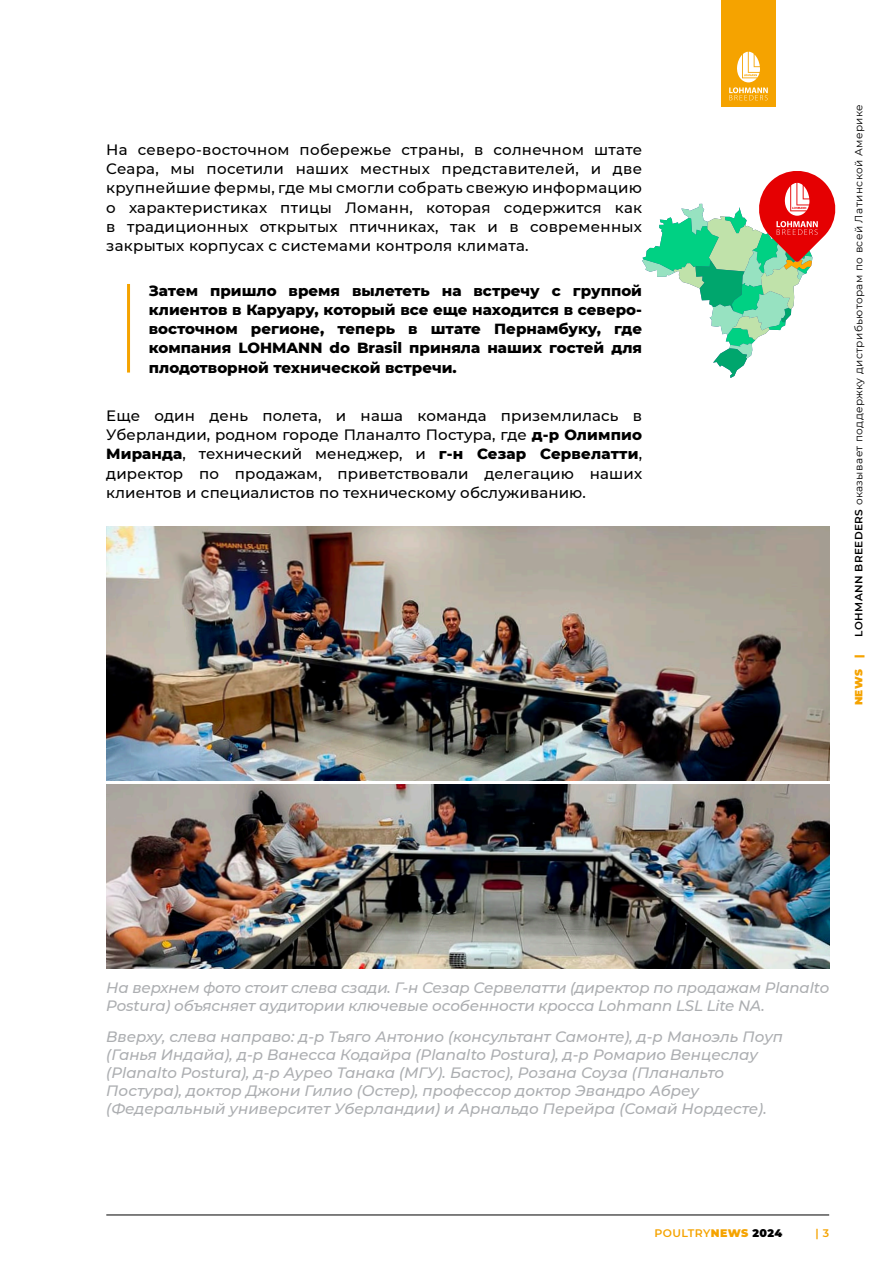
<style>
.page{position:relative;width:893px;height:1263px;background:#fff}
.page>*{position:absolute;margin:0;border:0;box-sizing:border-box;transform-origin:0 0}
.TEXTO{font:500 15px/19.2px "Montserrat";letter-spacing:.01em;color:#000;text-align:justify}
.t1{font:italic 500 15px/18px "Montserrat";letter-spacing:-.005em;color:#acaeb1}
.TEXTO-2{font:800 15px/19.2px "Montserrat";color:#000;text-align:justify}
.t2{font:600 10.95px "Montserrat";letter-spacing:.04em;color:#f5a300}
.t3{font:10.5px "Montserrat";letter-spacing:.04em;color:#000}
.t4{font:900 10.5px "Montserrat";color:#f5a300}
.s1{font-weight:800}
.s2{font-weight:600}
.s3{font-weight:900}
.s4{font-weight:900;color:#000}
</style>
<div class="page">
<img style="left:106px;top:784px;width:724px;height:185px">
<img style="left:106px;top:526px;width:724px;height:255px">
<svg style="left:642px;top:171px;width:194px;height:207px"></svg>
<hr style="left:127px;top:284px;width:3px;height:89px;background:#f5a300">
<hr style="left:106px;top:1215px;width:723px;height:1px;background:#000">
<div style="left:721px;top:0;width:54px;height:106px;background:#f5a300"></div>
<svg style="left:729px;top:52px;width:39px;height:48px"></svg>
<p class="TEXTO" style="left:106px;top:139px;width:537px">На северо-восточном побережье страны, в солнечном штате Сеара, мы посетили наших местных представителей, и две крупнейшие фермы, где мы смогли собрать свежую информацию о характеристиках птицы Ломанн, которая содержится как в традиционных открытых птичниках, так и в современных закрытых корпусах с системами контроля климата.</p>
<p class="TEXTO-2" style="left:149px;top:280px;width:495px">Затем пришло время вылететь на встречу с группой клиентов в Каруару, который все еще находится в северо&shy;восточном регионе, теперь в штате Пернамбуку, где компания LOHMANN do Brasil приняла наших гостей для плодотворной технической встречи.</p>
<p class="TEXTO" style="left:106px;top:405px;width:537px">Еще один день полета, и наша команда приземлилась в Уберландии, родном городе Планалто Постура, где <span class="s1">д-р Олимпио Миранда</span>, технический менеджер, и <span class="s1">г-н Сезар Сервелатти</span>, директор по продажам, приветствовали делегацию наших клиентов и специалистов по техническому обслуживанию.</p>
<p class="t3" style="left:852px;top:636px;width:534px;rotate:-90deg"><span class="s2">LOHMANN BREEDERS</span> оказывает поддержку дистрибьюторам по всей Латинской Америке</p>
<p class="t4" style="left:851px;top:705px;width:52px;rotate:-90deg">NEWS |</p>
<p class="t1" style="left:106px;top:978px;width:724px">На верхнем фото стоит слева сзади. Г-н Сезар Сервелатти (директор по продажам Planalto<br>Postura) объясняет аудитории ключевые особенности кросса Lohmann LSL Lite NA.</p>
<p class="t1" style="left:106px;top:1027px;width:678px">Вверху, слева направо: д-р Тьяго Антонио (консультант Самонте), д-р Маноэль Поуп (Ганья Индайа), д-р Ванесса Кодайра (Planalto Postura), д-р Ромарио Венцеслау (Planalto Postura), д-р Аурео Танака (МГУ). Бастос), Розана Соуза (Планальто Постура), доктор Джони Гилио (Остер), профессор доктор Эвандро Абреу (Федеральный университет Уберландии) и Арнальдо Перейра (Сомай Нордесте).</p>
<p class="t2" style="left:654px;top:1225px;width:130px">POULTRY<span class="s3">NEWS</span> <span class="s4">2024</span></p>
<p class="t2" style="left:816px;top:1225px;width:15px">| 3</p>
</div>
